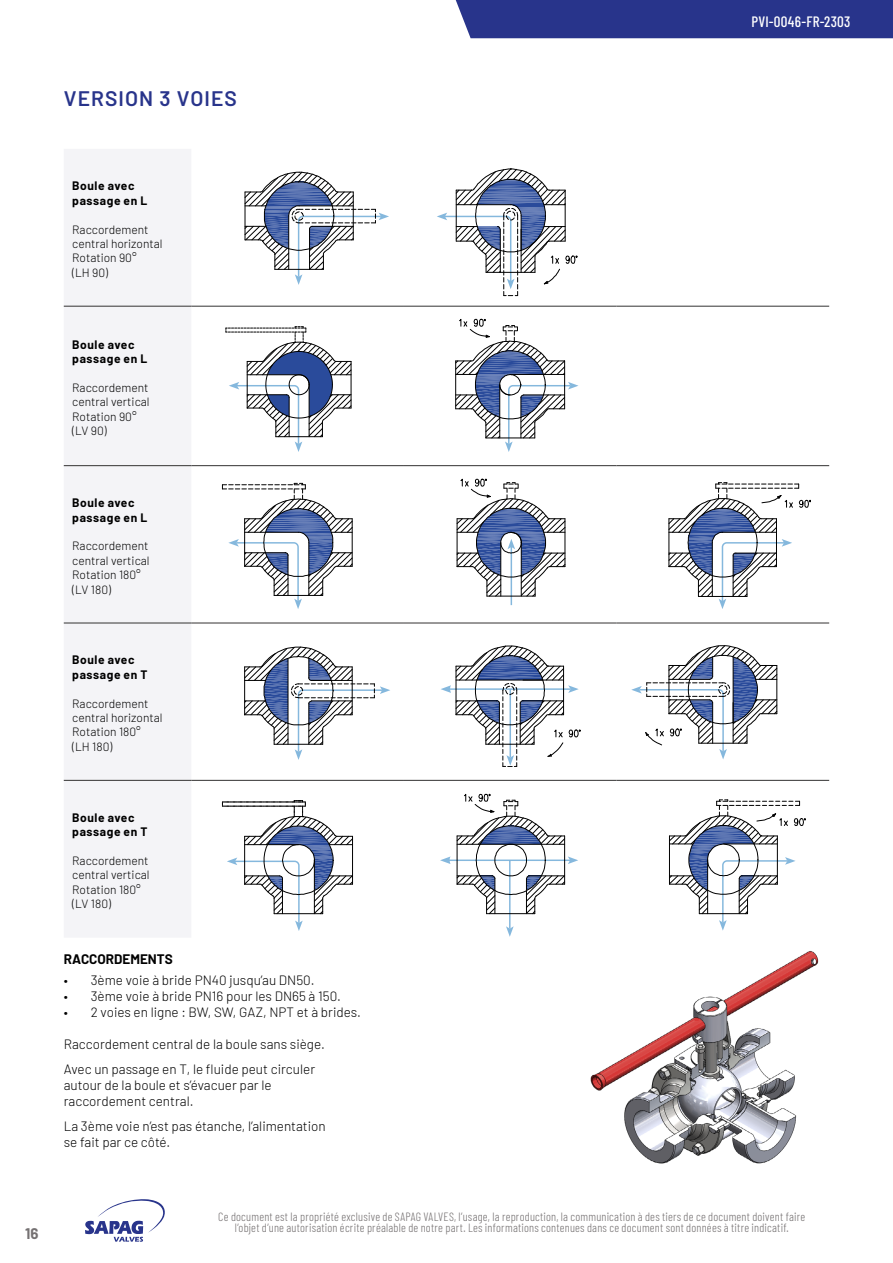
<style>
.page{position:relative;width:893px;height:1263px;background:#fff}
.page>*{position:absolute;margin:0;border:0;box-sizing:border-box;transform-origin:0 0}
.t1{font:600 21px "Barlow";letter-spacing:.045em;color:#28348b}
.t2{font:500 15px "Barlow Condensed";letter-spacing:.02em;color:#fff}
.t3{font:700 15px "Barlow";color:#757172}
.t4{font:300 13.5px/16.2px "Barlow";color:#000}
.t5{font:700 13.5px "Barlow";color:#000}
.t6{font:300 12px/10.5px "Barlow Condensed";letter-spacing:.02em;color:#757172;text-align:center}
.t7{font:300 12px/14.4px "Barlow";color:#000}
.t8{font:700 12px/14.4px "Barlow";letter-spacing:.05em;color:#000}
</style>
<div class="page">
<svg style="left:85px;top:1199px;width:80px;height:43px"></svg>
<div style="left:455px;top:0;width:438px;height:38px;background:#28348b"></div>
<div style="left:64px;top:149px;width:127px;height:788px;background:#f4f4f7"></div>
<hr style="left:64px;top:306px;width:127px;height:1px;background:#333232">
<hr style="left:191px;top:306px;width:213px;height:1px;background:#333232">
<hr style="left:404px;top:306px;width:213px;height:1px;background:#333232">
<hr style="left:617px;top:306px;width:212px;height:1px;background:#333232">
<hr style="left:64px;top:465px;width:127px;height:1px;background:#333232">
<hr style="left:191px;top:465px;width:213px;height:1px;background:#333232">
<hr style="left:404px;top:465px;width:213px;height:1px;background:#333232">
<hr style="left:617px;top:465px;width:212px;height:1px;background:#333232">
<hr style="left:64px;top:623px;width:127px;height:1px;background:#333232">
<hr style="left:191px;top:623px;width:213px;height:1px;background:#333232">
<hr style="left:404px;top:623px;width:213px;height:1px;background:#333232">
<hr style="left:617px;top:623px;width:212px;height:1px;background:#333232">
<hr style="left:64px;top:780px;width:127px;height:1px;background:#333232">
<hr style="left:191px;top:780px;width:213px;height:1px;background:#333232">
<hr style="left:404px;top:780px;width:213px;height:1px;background:#333232">
<hr style="left:617px;top:780px;width:212px;height:1px;background:#333232">
<hr style="left:565px;top:519px;width:1px;height:48px;background:#000">
<hr style="left:777px;top:665px;width:1px;height:49px;background:#000">
<img style="left:590px;top:951px;width:229px;height:213px">
<svg style="left:245px;top:172px;width:144px;height:113px"></svg>
<svg style="left:437px;top:168px;width:140px;height:128px"></svg>
<svg style="left:226px;top:326px;width:126px;height:126px"></svg>
<svg style="left:455px;top:318px;width:123px;height:134px"></svg>
<svg style="left:222px;top:483px;width:131px;height:126px"></svg>
<svg style="left:668px;top:482px;width:143px;height:127px"></svg>
<hr style="left:511px;top:547px;width:1px;height:58px;background:#0b71bb">
<svg style="left:457px;top:478px;width:108px;height:119px"></svg>
<svg style="left:244px;top:647px;width:146px;height:113px"></svg>
<svg style="left:631px;top:645px;width:146px;height:114px"></svg>
<svg style="left:441px;top:645px;width:140px;height:122px"></svg>
<svg style="left:222px;top:800px;width:131px;height:131px"></svg>
<svg style="left:669px;top:800px;width:137px;height:131px"></svg>
<hr style="left:509px;top:861px;width:2px;height:68px;background:#0b71bb">
<svg style="left:506px;top:926px;width:8px;height:11px"></svg>
<hr style="left:448px;top:859px;width:122px;height:2px;background:#0b71bb">
<svg style="left:440px;top:856px;width:11px;height:8px"></svg>
<svg style="left:457px;top:793px;width:121px;height:121px"></svg>
<h1 class="t1" style="left:64px;top:83px;width:175px">VERSION 3 VOIES</h1>
<p class="t2" style="left:751px;top:11px;width:101px">PVI-0046-FR-2303</p>
<p class="t3" style="left:25px;top:1222px;width:15px">16</p>
<p class="t8" style="left:72px;top:178px;width:76px">Boule avec passage en L</p>
<p class="t7" style="left:72px;top:221px;width:92px">Raccordement central horizontal<br>Rotation 90°<br>(LH 90)</p>
<p class="t8" style="left:72px;top:336px;width:76px">Boule avec passage en L</p>
<p class="t7" style="left:72px;top:379px;width:79px">Raccordement central vertical<br>Rotation 90° (LV 90)</p>
<p class="t8" style="left:72px;top:495px;width:76px">Boule avec passage en L</p>
<p class="t7" style="left:72px;top:538px;width:79px">Raccordement central vertical<br>Rotation 180° (LV 180)</p>
<p class="t8" style="left:72px;top:652px;width:77px">Boule avec passage en T</p>
<p class="t7" style="left:72px;top:695px;width:92px">Raccordement central horizontal<br>Rotation 180°<br>(LH 180)</p>
<p class="t8" style="left:72px;top:809px;width:77px">Boule avec passage en T</p>
<p class="t7" style="left:72px;top:852px;width:79px">Raccordement central vertical<br>Rotation 180° (LV 180)</p>
<p class="t5" style="left:64px;top:949px;width:110px">RACCORDEMENTS</p>
<p class="t4" style="left:64px;top:970px;width:252px">• 3ème voie à bride PN40 jusqu’au DN50.</p>
<p class="t4" style="left:64px;top:987px;width:279px">• 3ème voie à bride PN16 pour les DN65 à 150.</p>
<p class="t4" style="left:64px;top:1003px;width:299px">• 2 voies en ligne : BW, SW, GAZ, NPT et à brides.</p>
<p class="t4" style="left:64px;top:1031px;width:262px;line-height:24.8px">Raccordement central de la boule sans siège.<br>Avec un passage en T, le fluide peut circuler</p>
<p class="t4" style="left:64px;top:1076px;width:209px">autour de la boule et s’évacuer par le raccordement central.</p>
<p class="t4" style="left:64px;top:1117px;width:263px">La 3ème voie n’est pas étanche, l’alimentation se fait par ce côté.</p>
<p class="t6" style="left:218px;top:1211px;width:588px">Ce document est la propriété exclusive de SAPAG VALVES, l’usage, la reproduction, la communication à des tiers de ce document doivent faire l’objet d’une autorisation écrite préalable de notre part. Les informations contenues dans ce document sont données à titre indicatif.</p>
</div>
